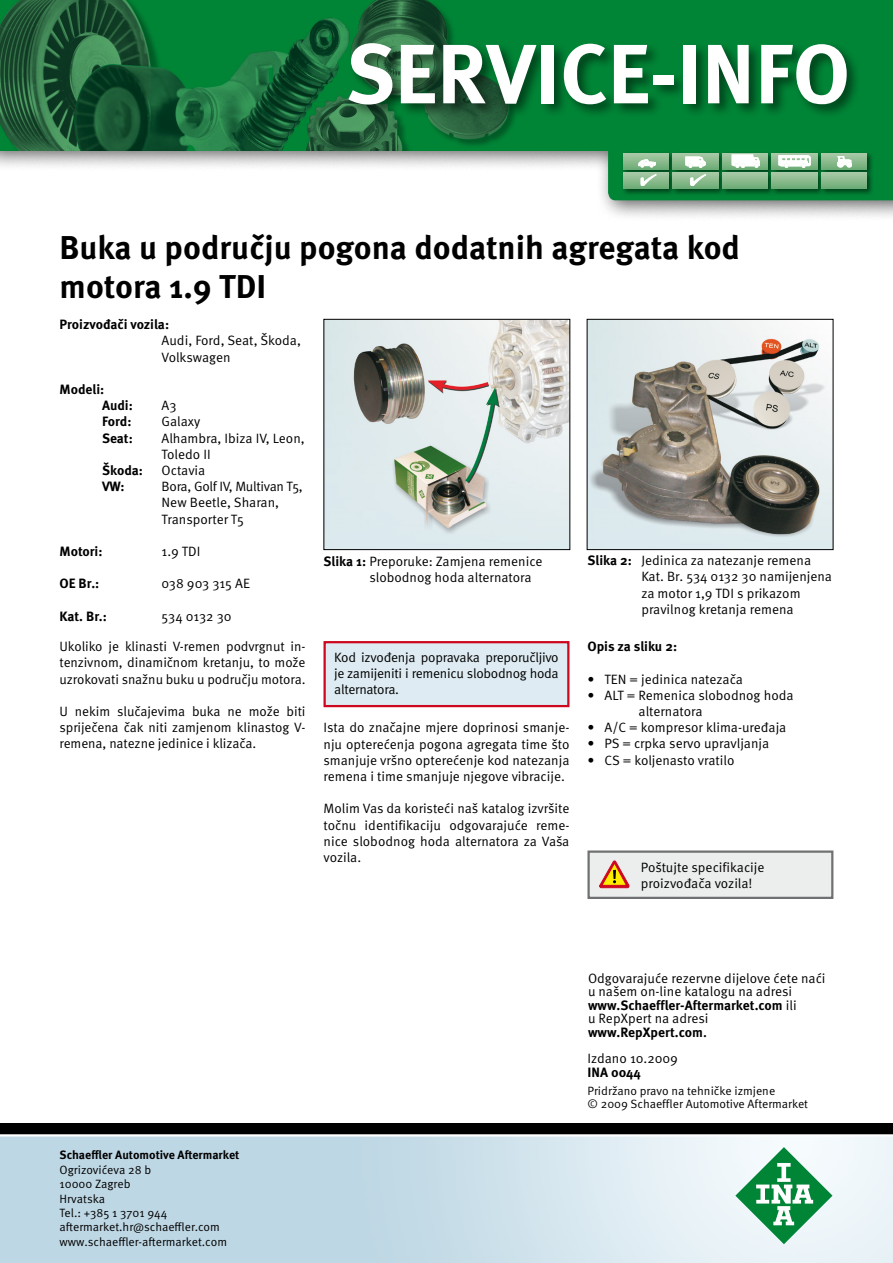
<style>
.page{position:relative;width:893px;height:1263px;background:#fff}
.page>*{position:absolute;margin:0;border:0;box-sizing:border-box;transform-origin:0 0}
.t1{font:700 84px "Meta Pro";color:#fff}
.t2{font:700 33px/39.6px "Meta Pro";color:#000}
.t3{font:13.5px/16.2px "Meta Pro Norm";letter-spacing:-.005em;color:#000}
.t4{font:700 13.5px/16.2px "Meta Pro";color:#000}
.t5{font:12px/14.4px "Meta Pro Norm";color:#000}
.t6{font:700 12px "Meta Pro";color:#000}
.s1{font-family:"Meta Pro";font-weight:700}
.s2{font-family:"Meta Pro Norm";font-weight:400}
.s3{font-weight:500}
</style>
<div class="page">
<div style="left:0;top:1123px;width:893px;height:12px;background:#000"></div>
<hr style="left:0;top:1134px;width:893px;height:2px;background:#fff">
<svg style="left:735px;top:1147px;width:97px;height:97px"></svg>
<div style="left:0;top:0;width:893px;height:222px;background:#000;opacity:.6"></div>
<img style="left:0;top:0;width:893px;height:150px">
<div style="left:346px;top:40px;width:515px;height:79px;background:#000;opacity:.5"></div>
<svg style="left:608px;top:150px;width:285px;height:50px;background:#58a26e"></svg>
<div style="left:589px;top:852px;width:243px;height:46px;background:#eceded"></div>
<div style="left:587px;top:850px;width:246px;height:49px;border:2px solid #707172"></div>
<svg style="left:599px;top:861px;width:30px;height:27px"></svg>
<img style="left:325px;top:321px;width:243px;height:227px">
<div style="left:323px;top:319px;width:247px;height:231px;border:1px solid #000"></div>
<img style="left:589px;top:321px;width:242px;height:227px">
<div style="left:587px;top:319px;width:246px;height:231px;border:1px solid #000"></div>
<div style="left:325px;top:642px;width:243px;height:64px;background:#deebf2"></div>
<div style="left:323px;top:641px;width:246px;height:66px;border:2px solid #cd071e"></div>
<h1 class="t1" style="left:345px;top:8px;width:506px">SERVICE-INFO</h1>
<h2 class="t2" style="left:60px;top:225px;width:682px">Buka u području pogona dodatnih agregata kod motora 1.9 TDI</h2>
<p class="t4" style="left:60px;top:315px;width:111px">Proizvođači vozila:</p>
<p class="t3" style="left:162px;top:332px;width:141px">Audi, Ford, Seat, Škoda,<br>Volkswagen</p>
<p class="t4" style="left:102px;top:380px;width:32px;text-indent:-43px">Modeli:<br>Audi:</p>
<p class="t3" style="left:162px;top:396px;width:16px">A3</p>
<p class="t4" style="left:102px;top:413px;width:31px">Ford:</p>
<p class="t3" style="left:162px;top:413px;width:40px">Galaxy</p>
<p class="t4" style="left:102px;top:429px;width:32px">Seat:</p>
<p class="t3" style="left:162px;top:429px;width:145px">Alhambra, Ibiza IV, Leon,<br>Toledo II</p>
<p class="t4" style="left:102px;top:461px;width:42px">Škoda:</p>
<p class="t3" style="left:162px;top:461px;width:45px">Octavia</p>
<p class="t4" style="left:102px;top:477px;width:24px">VW:</p>
<p class="t3" style="left:162px;top:477px;width:143px">Bora, Golf IV, Multivan T5,<br>New Beetle, Sharan,<br>Transporter T5</p>
<p class="t4" style="left:60px;top:542px;width:45px">Motori:</p>
<p class="t3" style="left:162px;top:542px;width:40px">1.9 TDI</p>
<p class="t4" style="left:60px;top:575px;width:41px">OE Br.:</p>
<p class="t3" style="left:162px;top:575px;width:90px">038 903 315 AE</p>
<p class="t4" style="left:60px;top:607px;width:49px">Kat. Br.:</p>
<p class="t3" style="left:162px;top:607px;width:72px">534 0132 30</p>
<p class="t3" style="left:60px;top:638px;width:247px;text-align:justify">Ukoliko je klinasti V-remen podvrgnut in&shy;tenzivnom, dinamičnom kretanju, to može uzrokovati snažnu buku u području motora.</p>
<p class="t3" style="left:60px;top:702px;width:247px;text-align:justify">U nekim slučajevima buka ne može biti spriječena čak niti zamjenom klinastog V&shy;remena, natezne jedinice i klizača.</p>
<p class="t3" style="left:369px;top:552px;width:175px;text-indent:-46px"><span class="s1">Slika 1:</span> Preporuke: Zamjena remenice slobodnog hoda alternatora</p>
<p class="t3" style="left:334px;top:648px;width:226px;text-align:justify">Kod izvođenja popravaka preporučljivo je zamijeniti i remenicu slobodnog hoda alternatora.</p>
<p class="t3" style="left:323px;top:719px;width:247px;text-align:justify">Ista do značajne mjere doprinosi smanje&shy;nju opterećenja pogona agregata time što smanjuje vršno opterećenje kod natezanja remena i time smanjuje njegove vibracije.</p>
<p class="t3" style="left:323px;top:800px;width:247px;text-align:justify">Molim Vas da koristeći naš katalog izvršite točnu identifikaciju odgovarajuće reme&shy;nice slobodnog hoda alternatora za Vaša vozila.</p>
<p class="t3" style="left:641px;top:551px;width:192px;text-indent:-54px"><span class="s1">Slika 2:</span> Jedinica za natezanje remena<br>Kat. Br. 534 0132 30 namijenjena za motor 1,9 TDI s prikazom pravilnog kretanja remena</p>
<p class="t4" style="left:587px;top:638px;width:91px">Opis za sliku 2:</p>
<p class="t3" style="left:587px;top:670px;width:157px">• TEN = jedinica natezača</p>
<p class="t3" style="left:638px;top:686px;width:156px;text-indent:-51px">• ALT = Remenica slobodnog hoda alternatora</p>
<p class="t3" style="left:587px;top:719px;width:200px">• A/C = kompresor klima-uređaja</p>
<p class="t3" style="left:587px;top:735px;width:183px">• PS = crpka servo upravljanja</p>
<p class="t3" style="left:587px;top:751px;width:149px">• CS = koljenasto vratilo</p>
<p class="t3" style="left:641px;top:858px;width:125px">Poštujte specifikacije proizvođača vozila!</p>
<p class="t6" style="left:60px;top:1146px;width:181px">Schaeffler Automotive Aftermarket</p>
<p class="t5" style="left:60px;top:1161px;width:169px">Ogrizovićeva 28 b<br>10000 Zagreb<br>Hrvatska<br>Tel.: +385 1 3701 944 aftermarket.hr@schaeffler.com www.schaeffler-aftermarket.com</p>
<p class="t3" style="left:588px;top:970px;width:239px;line-height:13.5px">Odgovarajuće rezervne dijelove ćete naći u našem on-line katalogu na adresi</p>
<p class="t4" style="left:588px;top:996px;width:210px">www.Schaeffler-Aftermarket.com <span class="s2">ili</span></p>
<p class="t3" style="left:588px;top:1009px;width:122px">u RepXpert na adresi</p>
<p class="t4" style="left:588px;top:1023px;width:120px">www.RepXpert.com<span class="s3">.</span></p>
<p class="t3" style="left:587px;top:1050px;width:92px">Izdano 10.2009</p>
<p class="t4" style="left:587px;top:1063px;width:55px">INA 0044</p>
<p class="t5" style="left:587px;top:1083px;width:222px;line-height:13.5px">Pridržano pravo na tehničke izmjene<br>© 2009 Schaeffler Automotive Aftermarket</p>
</div>
